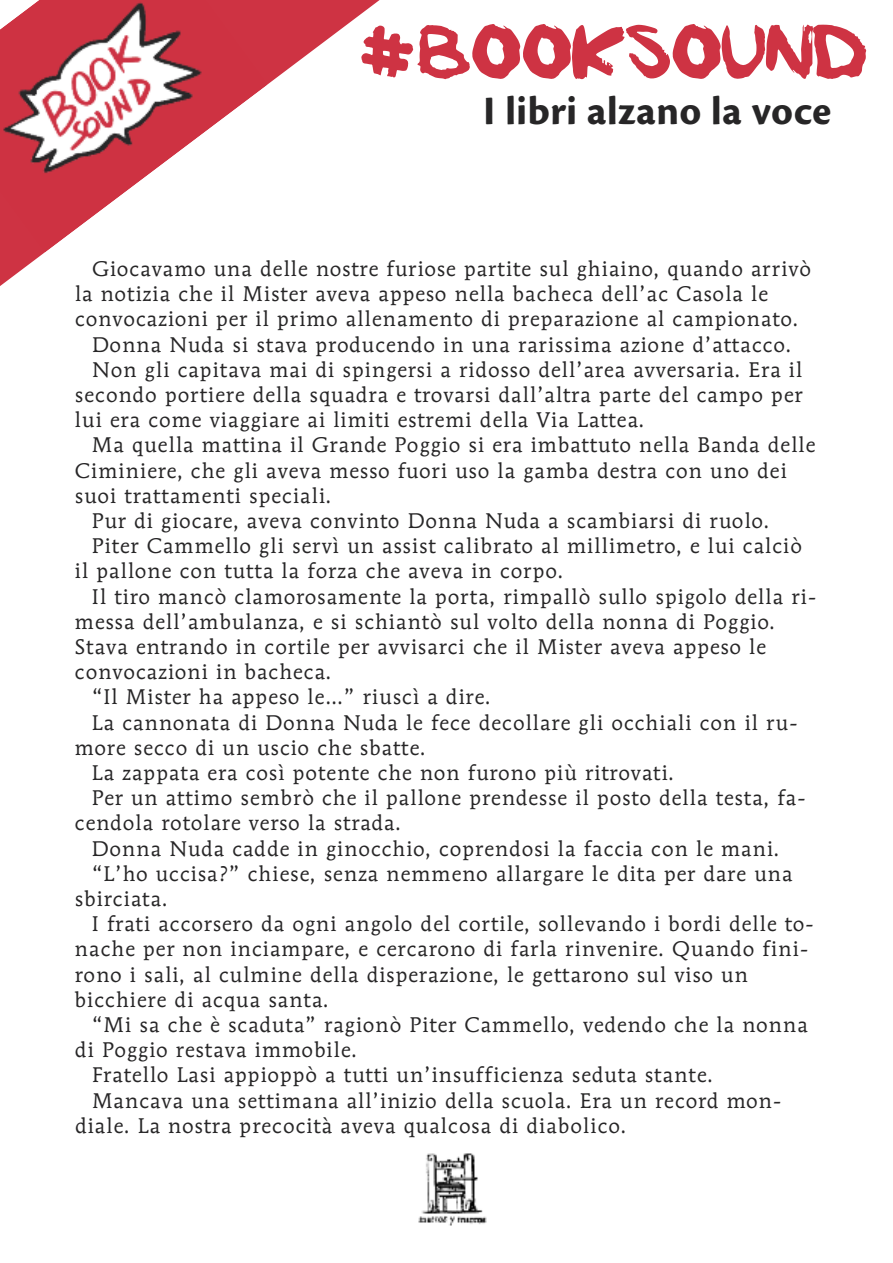
<style>
.page{position:relative;width:893px;height:1263px;background:#fff}
.page>*{position:absolute;margin:0;border:0;box-sizing:border-box;transform-origin:0 0}
.t1{font:72px "Cigarettesand Coffee";color:#ce3343}
.t2{font:42px "Cronos Pro Bold Capt";letter-spacing:.005em;color:#272627}
.t3{font:21px "Mendoza Roman Book Os F";letter-spacing:.05em;color:#272627}
</style>
<div class="page">
<img style="left:418px;top:1153px;width:69px;height:73px">
<svg style="left:0;top:0;width:380px;height:286px"></svg>
<img style="left:45px;top:85px;width:231px;height:177px">
<img style="left:0;top:0;width:267px;height:252px">
<h1 class="t1" style="left:357px;top:24px;width:511px">#BOOKSOUND</h1>
<h2 class="t2" style="left:483px;top:95px;width:350px">I libri alzano la voce</h2>
<p class="t3" style="left:92px;top:260px;width:721px">Giocavamo una delle nostre furiose partite sul ghiaino, quando arrivò</p>
<p class="t3" style="left:75px;top:285px;width:695px">la notizia che il Mister aveva appeso nella bacheca dell’ac Casola le</p>
<p class="t3" style="left:75px;top:311px;width:725px">convocazioni per il primo allenamento di preparazione al campionato.</p>
<p class="t3" style="left:92px;top:336px;width:701px">Donna Nuda si stava producendo in una rarissima azione d’attacco.</p>
<p class="t3" style="left:92px;top:361px;width:712px">Non gli capitava mai di spingersi a ridosso dell’area avversaria. Era il</p>
<p class="t3" style="left:75px;top:386px;width:729px">secondo portiere della squadra e trovarsi dall’altra parte del campo per</p>
<p class="t3" style="left:75px;top:411px;width:571px">lui era come viaggiare ai limiti estremi della Via Lattea.</p>
<p class="t3" style="left:92px;top:437px;width:725px">Ma quella mattina il Grande Poggio si era imbattuto nella Banda delle</p>
<p class="t3" style="left:75px;top:462px;width:713px">Ciminiere, che gli aveva messo fuori uso la gamba destra con uno dei</p>
<p class="t3" style="left:75px;top:487px;width:258px">suoi trattamenti speciali.</p>
<p class="t3" style="left:92px;top:512px;width:679px">Pur di giocare, aveva convinto Donna Nuda a scambiarsi di ruolo.</p>
<p class="t3" style="left:92px;top:537px;width:712px">Piter Cammello gli servì un assist calibrato al millimetro, e lui calciò</p>
<p class="t3" style="left:75px;top:563px;width:490px">il pallone con tutta la forza che aveva in corpo.</p>
<p class="t3" style="left:92px;top:588px;width:726px">Il tiro mancò clamorosamente la porta, rimpallò sullo spigolo della ri-</p>
<p class="t3" style="left:75px;top:613px;width:702px">messa dell’ambulanza, e si schiantò sul volto della nonna di Poggio.</p>
<p class="t3" style="left:75px;top:638px;width:693px">Stava entrando in cortile per avvisarci che il Mister aveva appeso le</p>
<p class="t3" style="left:75px;top:663px;width:258px">convocazioni in bacheca.</p>
<p class="t3" style="left:92px;top:689px;width:400px">“Il Mister ha appeso le…” riuscì a dire.</p>
<p class="t3" style="left:92px;top:714px;width:707px">La cannonata di Donna Nuda le fece decollare gli occhiali con il ru-</p>
<p class="t3" style="left:75px;top:739px;width:352px">more secco di un uscio che sbatte.</p>
<p class="t3" style="left:92px;top:764px;width:584px">La zappata era così potente che non furono più ritrovati.</p>
<p class="t3" style="left:92px;top:789px;width:715px">Per un attimo sembrò che il pallone prendesse il posto della testa, fa-</p>
<p class="t3" style="left:75px;top:815px;width:327px">cendola rotolare verso la strada.</p>
<p class="t3" style="left:92px;top:840px;width:689px">Donna Nuda cadde in ginocchio, coprendosi la faccia con le mani.</p>
<p class="t3" style="left:92px;top:865px;width:702px">“L’ho uccisa?” chiese, senza nemmeno allargare le dita per dare una</p>
<p class="t3" style="left:75px;top:890px;width:94px">sbirciata.</p>
<p class="t3" style="left:92px;top:915px;width:723px">I frati accorsero da ogni angolo del cortile, sollevando i bordi delle to-</p>
<p class="t3" style="left:75px;top:941px;width:735px">nache per non inciampare, e cercarono di farla rinvenire. Quando fini-</p>
<p class="t3" style="left:75px;top:966px;width:674px">rono i sali, al culmine della disperazione, le gettarono sul viso un</p>
<p class="t3" style="left:75px;top:991px;width:255px">bicchiere di acqua santa.</p>
<p class="t3" style="left:92px;top:1016px;width:717px">“Mi sa che è scaduta” ragionò Piter Cammello, vedendo che la nonna</p>
<p class="t3" style="left:75px;top:1041px;width:284px">di Poggio restava immobile.</p>
<p class="t3" style="left:92px;top:1067px;width:622px">Fratello Lasi appioppò a tutti un’insufficienza seduta stante.</p>
<p class="t3" style="left:92px;top:1092px;width:691px">Mancava una settimana all’inizio della scuola. Era un record mon-</p>
<p class="t3" style="left:75px;top:1117px;width:553px">diale. La nostra precocità aveva qualcosa di diabolico.</p>
</div>
